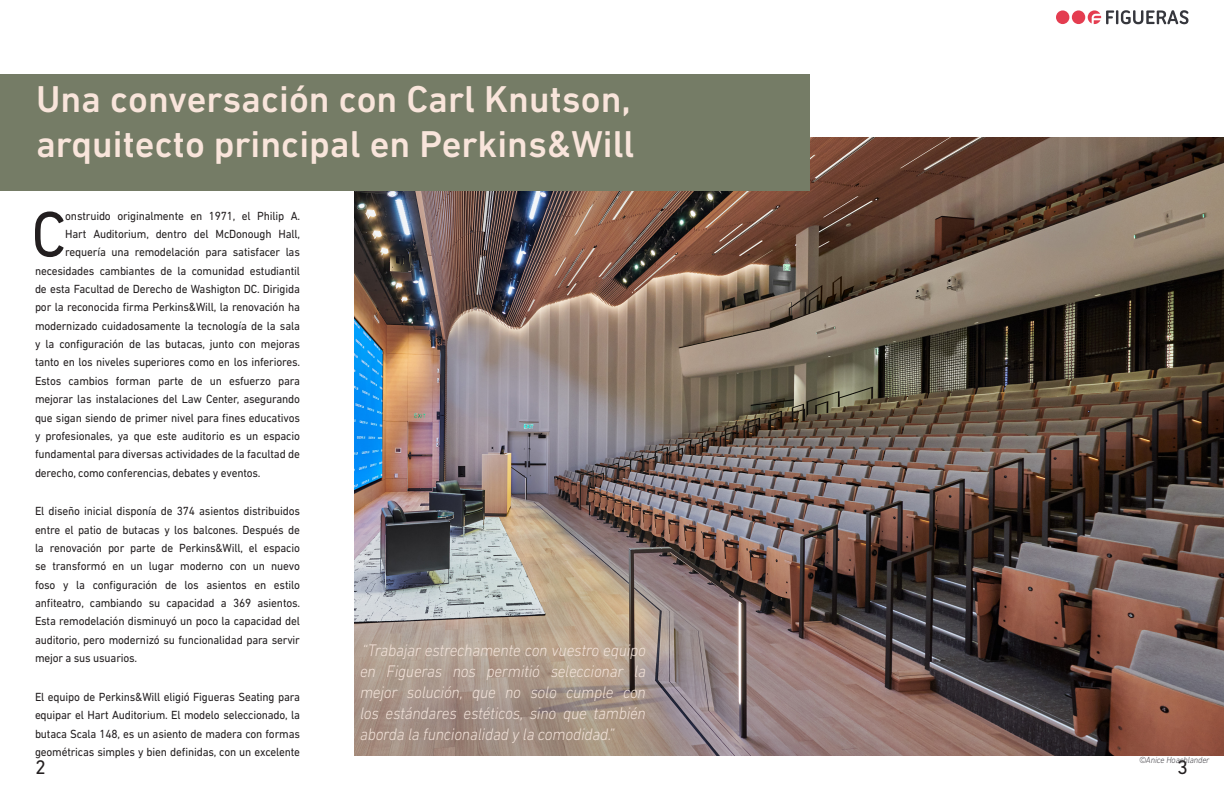
<style>
.page{position:relative;width:1224px;height:792px;background:#fff}
.page>*{position:absolute;margin:0;border:0;box-sizing:border-box;transform-origin:0 0}
.Texto_independiente{font:64.9px "DIN Next LT Pro";color:#231f20;scale:.95 1}
.Título_-_60_puntos{font:500 38px/45.6px "DIN Next LT Pro";color:#f9e5db}
.t1{font:20px "DIN Next LT Pro";color:#231f20}
.Texto_independiente-2{font:italic 300 17px/21px "DIN Next LT Pro";letter-spacing:-.015em;color:#f3e3da;text-align:justify;scale:.95 1}
.Texto_independiente-3{font:12px/18.4px "DIN Next LT Pro";letter-spacing:-.015em;color:#231f20;text-align:justify;scale:.95 1}
.Texto_independiente-4{font:italic 300 9px "DIN Next LT Pro";letter-spacing:-.015em;color:#413f44;scale:.95 1}
</style>
<div class="page">
<img style="left:354px;top:137px;width:870px;height:619px">
<div style="left:0;top:74px;width:810px;height:116px;background:#757c66"></div>
<svg style="left:1088px;top:10px;width:101px;height:14px"></svg>
<div style="left:1072px;top:10px;width:13px;height:14px;background:#e43d50;border-radius:50%"></div>
<div style="left:1056px;top:10px;width:13px;height:14px;background:#e43d50;border-radius:50%"></div>
<p class="Título_-_60_puntos" style="left:36px;top:76px;width:600px">Una conversación con Carl Knutson, arquitecto principal en Perkins&amp;Will</p>
<p class="Texto_independiente" style="left:31px;top:197px;width:38px">C</p>
<p class="Texto_independiente-3" style="left:65px;top:207px;width:249px">onstruido originalmente en 1971, el Philip A.</p>
<p class="Texto_independiente-3" style="left:65px;top:225px;width:249px">Hart Auditorium, dentro del McDonough Hall,</p>
<p class="Texto_independiente-3" style="left:65px;top:243px;width:249px">requería una remodelación para satisfacer las</p>
<p class="Texto_independiente-3" style="left:35px;top:261px;width:280px">necesidades cambiantes de la comunidad estudiantil</p>
<p class="Texto_independiente-3" style="left:35px;top:280px;width:280px">de esta Facultad de Derecho de Washigton DC. Dirigida</p>
<p class="Texto_independiente-3" style="left:35px;top:298px;width:280px">por la reconocida firma Perkins&amp;Will, la renovación ha</p>
<p class="Texto_independiente-3" style="left:35px;top:316px;width:280px">modernizado cuidadosamente la tecnología de la sala</p>
<p class="Texto_independiente-3" style="left:35px;top:335px;width:280px">y la configuración de las butacas, junto con mejoras</p>
<p class="Texto_independiente-3" style="left:35px;top:353px;width:281px">tanto en los niveles superiores como en los inferiores.</p>
<p class="Texto_independiente-3" style="left:35px;top:371px;width:280px">Estos cambios forman parte de un esfuerzo para</p>
<p class="Texto_independiente-3" style="left:35px;top:390px;width:280px">mejorar las instalaciones del Law Center, asegurando</p>
<p class="Texto_independiente-3" style="left:35px;top:408px;width:280px">que sigan siendo de primer nivel para fines educativos</p>
<p class="Texto_independiente-3" style="left:35px;top:427px;width:280px">y profesionales, ya que este auditorio es un espacio</p>
<p class="Texto_independiente-3" style="left:35px;top:445px;width:280px">fundamental para diversas actividades de la facultad de</p>
<p class="Texto_independiente-3" style="left:35px;top:463px;width:239px">derecho, como conferencias, debates y eventos.</p>
<p class="Texto_independiente-3" style="left:35px;top:502px;width:281px">El diseño inicial disponía de 374 asientos distribuidos entre el patio de butacas y los balcones. Después de la renovación por parte de Perkins&amp;Will, el espacio se transformó en un lugar moderno con un nuevo foso y la configuración de los asientos en estilo anfiteatro, cambiando su capacidad a 369 asientos.<br>Esta remodelación disminuyó un poco la capacidad del auditorio, pero modernizó su funcionalidad para servir mejor a sus usuarios.</p>
<p class="Texto_independiente-3" style="left:35px;top:688px;width:280px">El equipo de Perkins&amp;Will eligió Figueras Seating para equipar el Hart Auditorium. El modelo seleccionado, la butaca Scala 148, es un asiento de madera con formas geométricas simples y bien definidas, con un excelente</p>
<p class="Texto_independiente-2" style="left:360px;top:640px;width:303px">“Trabajar estrechamente con vuestro equipo en Figueras nos permitió seleccionar la mejor solución, que no solo cumple con los estándares estéticos, sino que también aborda la funcionalidad y la comodidad.”</p>
<p class="Texto_independiente-4" style="left:1139px;top:755px;width:76px">©Anice Hoachlander</p>
<h3 class="t1" style="left:35px;top:756px;width:12px">2</h3>
<h3 class="t1" style="left:1177px;top:756px;width:12px">3</h3>
</div>
